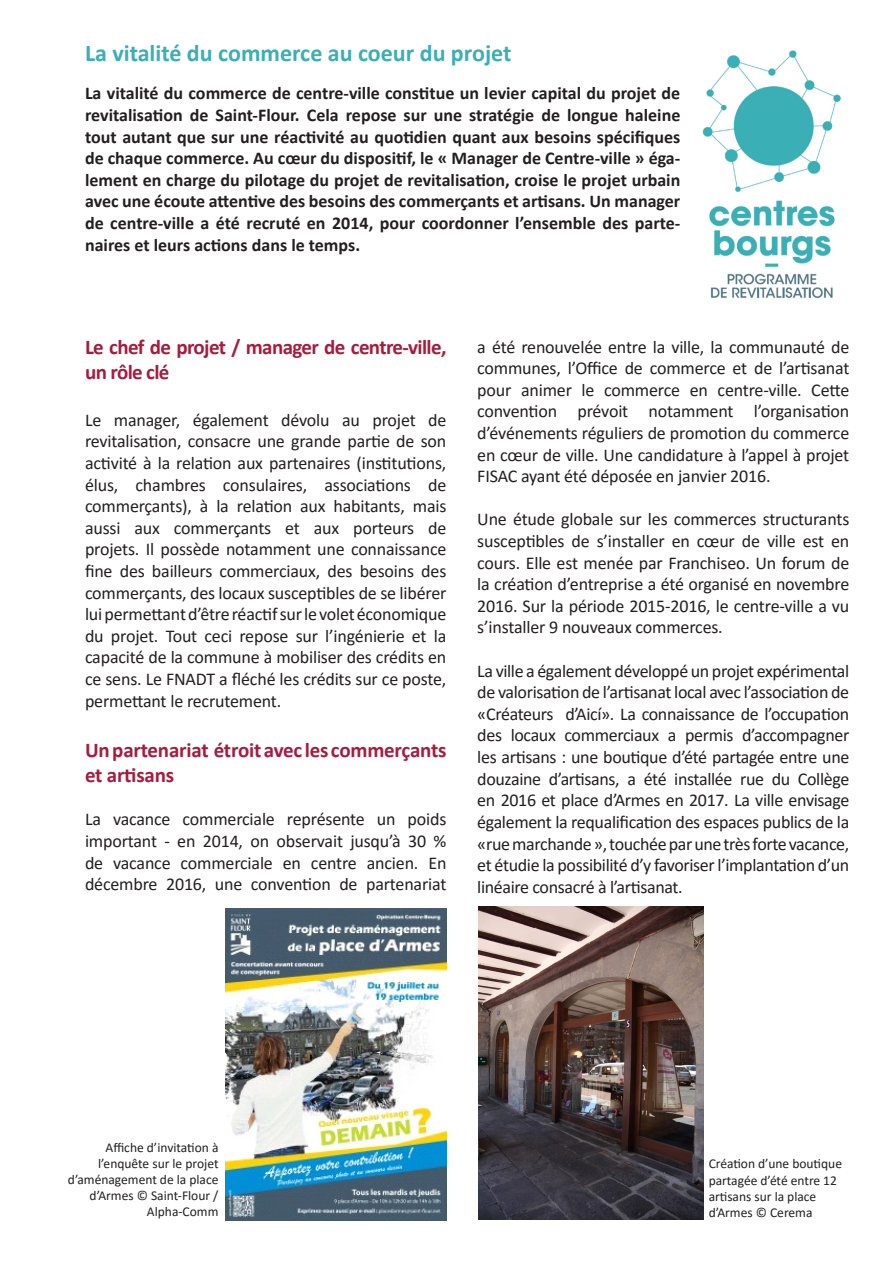
<style>
.page{position:relative;width:893px;height:1263px;background:#fff}
.page>*{position:absolute;margin:0;border:0;box-sizing:border-box;transform-origin:0 0}
.t1{font:700 24px "Calibri";color:#3aafb5}
.t2{font:700 21px/25.2px "Calibri";letter-spacing:-.025em;color:#a71b3e}
.t3{font:18px/21.6px "Calibri";letter-spacing:-.01em;color:#231f20;text-align:justify}
.t4{font:700 18px/21.6px "Calibri";color:#231f20;text-align:justify}
.t5{font:13.5px/16.2px "Calibri";color:#231f20;text-align:right}
</style>
<div class="page">
<img style="left:702px;top:50px;width:139px;height:249px">
<img style="left:226px;top:908px;width:220px;height:312px">
<img style="left:478px;top:907px;width:226px;height:312px">
<p class="t1" style="left:85px;top:36px;width:428px">La vitalité du commerce au coeur du projet</p>
<p class="t4" style="left:85px;top:82px;width:597px">La vitalité du commerce de centre-ville constitue un levier capital du projet de revitalisation de Saint-Flour. Cela repose sur une stratégie de longue haleine tout autant que sur une réactivité au quotidien quant aux besoins spécifiques de chaque commerce. Au cœur du dispositif, le « Manager de Centre-ville » éga&shy;lement en charge du pilotage du projet de revitalisation, croise le projet urbain avec une écoute attentive des besoins des commerçants et artisans. Un manager de centre-ville a été recruté en 2014, pour coordonner l’ensemble des parte&shy;naires et leurs actions dans le temps.</p>
<p class="t2" style="left:85px;top:333px;width:363px">Le chef de projet / manager de centre-ville, un rôle clé</p>
<p class="t3" style="left:85px;top:409px;width:363px">Le manager, également dévolu au projet de revitalisation, consacre une grande partie de son activité à la relation aux partenaires (institutions, élus, chambres consulaires, associations de commerçants), à la relation aux habitants, mais aussi aux commerçants et aux porteurs de projets. Il possède notamment une connaissance fine des bailleurs commerciaux, des besoins des commerçants, des locaux susceptibles de se libérer lui permettant d’être réactif sur le volet économique du projet. Tout ceci repose sur l’ingénierie et la capacité de la commune à mobiliser des crédits en ce sens. Le FNADT a fléché les crédits sur ce poste, permettant le recrutement.</p>
<p class="t2" style="left:85px;top:737px;width:363px">Un partenariat étroit avec les commerçants et artisans</p>
<p class="t3" style="left:85px;top:808px;width:363px">La vacance commerciale représente un poids important - en 2014, on observait jusqu’à 30 % de vacance commerciale en centre ancien. En décembre 2016, une convention de partenariat</p>
<p class="t3" style="left:477px;top:335px;width:374px">a été renouvelée entre la ville, la communauté de communes, l’Office de commerce et de l’artisanat pour animer le commerce en centre-ville. Cette convention prévoit notamment l’organisation d’événements réguliers de promotion du commerce en cœur de ville. Une candidature à l’appel à projet FISAC ayant été déposée en janvier 2016.</p>
<p class="t3" style="left:477px;top:508px;width:374px">Une étude globale sur les commerces structurants susceptibles de s’installer en cœur de ville est en cours. Elle est menée par Franchiseo. Un forum de la création d’entreprise a été organisé en novembre 2016. Sur la période 2015-2016, le centre-ville a vu s’installer 9 nouveaux commerces.</p>
<p class="t3" style="left:477px;top:659px;width:374px">La ville a également développé un projet expérimental de valorisation de l’artisanat local avec l’association de «Créateurs d’Aicí». La connaissance de l’occupation des locaux commerciaux a permis d’accompagner les artisans : une boutique d’été partagée entre une douzaine d’artisans, a été installée rue du Collège en 2016 et place d’Armes en 2017. La ville envisage également la requalification des espaces publics de la «rue marchande », touchée par une très forte vacance, et étudie la possibilité d’y favoriser l’implantation d’un linéaire consacré à l’artisanat.</p>
<p class="t5" style="left:68px;top:1138px;width:152px">Affiche d’invitation à l’enquête sur le projet d’aménagement de la place d’Armes © Saint-Flour /<br>Alpha-Comm</p>
<p class="t5" style="left:709px;top:1155px;width:135px;text-align:left">Création d’une boutique partagée d’été entre 12 artisans sur la place</p>
<p class="t5" style="left:709px;top:1204px;width:105px">d’Armes © Cerema</p>
</div>
